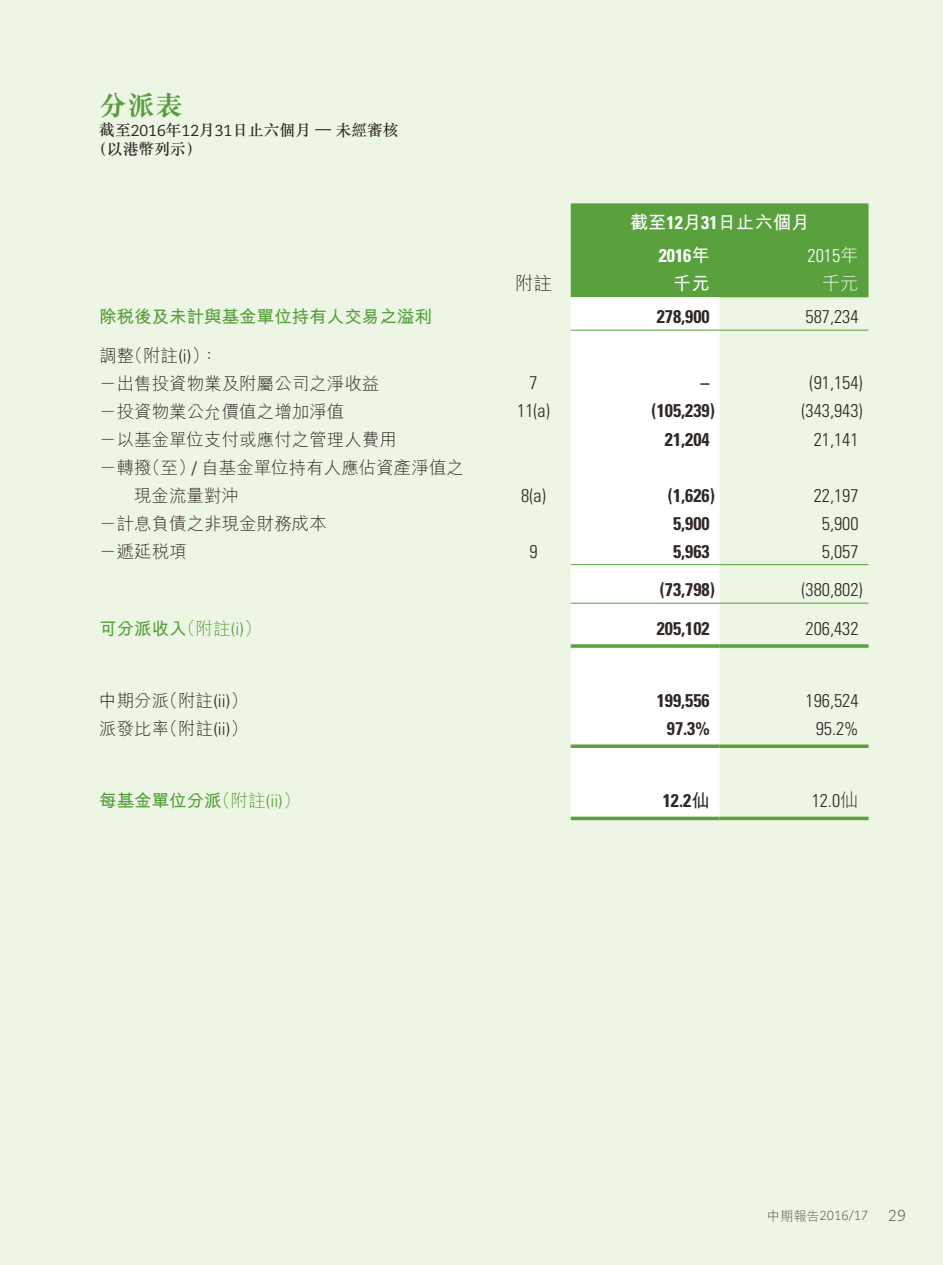
<style>
.page{position:relative;width:943px;height:1265px;background:#fff}
.page>*{position:absolute;margin:0;border:0;box-sizing:border-box;transform-origin:0 0}
.t1{font:28px "M Sung HK Bold E Ten B5 H";color:#579e3a}
.t2{font:300 condensed 18.38px "Univers LT Std";color:#2f2825}
.t3{font:700 condensed 18.38px "Univers LT Std";color:#2f2825}
.t4{font:18.38px "M Hei HK Bold E Ten B5 H";color:#fff}
.t5{font:700 condensed 18.38px "Univers LT Std";color:#fff}
.t6{font:300 condensed 18.38px "Univers LT Std";color:#fff}
.t7{font:18.38px "M Hei HK Light E Ten B5 H";color:#2f2825}
.t8{font:18.38px "M Hei HK Light E Ten B5 H";color:#fff}
.t9{font:17.5px/28px "M Hei HK Light E Ten B5 H";color:#2f2825}
.t10{font:17.5px "M Hei HK Bold E Ten B5 H";color:#579e3a}
.t11{font:15.75px/18.9px "M Sung HK Medium E Ten B5 H";color:#2f2825}
.t12{font:300 15.75px "Caecilia LT Std";color:#595857}
.t13{font:300 13.12px "Caecilia LT Std";color:#595857}
.s1{font-family:"Caecilia LT Std"}
.s2{font-family:"Univers LT Std";font-weight:700;font-stretch:condensed}
.s3{font-family:"M Hei HK Bold E Ten B5 H";font-weight:400;font-stretch:normal}
.s4{font-family:"M Hei HK Light E Ten B5 H";font-weight:400;font-stretch:normal}
.s5{font-family:"Univers LT Std";font-weight:300}
.s6{font-family:"M Hei HK Light E Ten B5 H"}
.s7{font-family:"M Hei HK Light E Ten B5 H";font-weight:400}
</style>
<div class="page">
<div style="left:0;top:0;width:942px;height:1265px;background:#edf5e5"></div>
<div style="left:570px;top:203px;width:298px;height:94px;background:#59a13c"></div>
<div style="left:571px;top:298px;width:148px;height:519px;background:#fff"></div>
<hr style="left:570px;top:330px;width:149px;height:1px;background:#59a13c">
<hr style="left:719px;top:330px;width:149px;height:1px;background:#59a13c">
<hr style="left:570px;top:564px;width:149px;height:1px;background:#59a13c">
<hr style="left:719px;top:564px;width:149px;height:1px;background:#59a13c">
<hr style="left:570px;top:603px;width:149px;height:1px;background:#59a13c">
<hr style="left:719px;top:603px;width:149px;height:1px;background:#59a13c">
<svg style="left:570px;top:644px;width:149px;height:4px"></svg>
<svg style="left:719px;top:644px;width:149px;height:4px"></svg>
<svg style="left:570px;top:744px;width:149px;height:4px"></svg>
<svg style="left:719px;top:744px;width:149px;height:4px"></svg>
<hr style="left:570px;top:817px;width:149px;height:3px;background:#59a13c">
<hr style="left:719px;top:817px;width:149px;height:3px;background:#59a13c">
<h1 class="t1" style="left:99px;top:94px;width:85px">分派表</h1>
<p class="t11" style="left:91px;top:123px;width:309px;text-indent:8px">截至<span class="s1">2016</span>年<span class="s1">12</span>月<span class="s1">31</span>日止六個月 <span class="s1">—</span> 未經審核（以港幣列示）</p>
<p class="t4" style="left:629px;top:215px;width:181px">截至<span class="s2">12</span>月<span class="s2">31</span>日止六個月</p>
<p class="t5" style="left:658px;top:245px;width:53px">2016<span class="s3">年</span></p>
<p class="t6" style="left:807px;top:245px;width:53px">2015<span class="s4">年</span></p>
<p class="t7" style="left:515px;top:276px;width:38px">附註</p>
<p class="t4" style="left:673px;top:276px;width:38px">千元</p>
<p class="t8" style="left:821px;top:276px;width:38px">千元</p>
<p class="t10" style="left:99px;top:310px;width:334px">除稅後及未計與基金單位持有人交易之溢利</p>
<p class="t3" style="left:656px;top:306px;width:55px">278,900</p>
<p class="t2" style="left:805px;top:306px;width:55px">587,234</p>
<p class="t9" style="left:99px;top:343px;width:281px">調整（附註<span class="s5">(i)</span>）：<br>－出售投資物業及附屬公司之淨收益</p>
<p class="t2" style="left:529px;top:372px;width:10px">7</p>
<p class="t3" style="left:700px;top:372px;width:11px">–</p>
<p class="t2" style="left:809px;top:372px;width:55px">(91,154)</p>
<p class="t9" style="left:99px;top:399px;width:246px">－投資物業公允價值之增加淨值</p>
<p class="t2" style="left:517px;top:400px;width:34px">11(a)</p>
<p class="t3" style="left:651px;top:400px;width:65px">(105,239)</p>
<p class="t2" style="left:801px;top:400px;width:63px">(343,943)</p>
<p class="t9" style="left:99px;top:427px;width:299px">－以基金單位支付或應付之管理人費用</p>
<p class="t3" style="left:664px;top:428px;width:46px">21,204</p>
<p class="t2" style="left:813px;top:428px;width:46px">21,141</p>
<p class="t9" style="left:134px;top:455px;width:331px;text-indent:-35px">－轉撥（至）<span class="s5">/</span> 自基金單位持有人應佔資產淨值之現金流量對沖</p>
<p class="t2" style="left:521px;top:484px;width:26px">8(a)</p>
<p class="t3" style="left:668px;top:484px;width:48px">(1,626)</p>
<p class="t2" style="left:813px;top:484px;width:46px">22,197</p>
<p class="t9" style="left:99px;top:511px;width:229px">－計息負債之非現金財務成本</p>
<p class="t3" style="left:673px;top:512px;width:38px">5,900</p>
<p class="t2" style="left:821px;top:512px;width:38px">5,900</p>
<p class="t9" style="left:99px;top:539px;width:89px">－遞延稅項</p>
<p class="t2" style="left:529px;top:540px;width:10px">9</p>
<p class="t3" style="left:673px;top:540px;width:38px">5,963</p>
<p class="t2" style="left:821px;top:540px;width:38px">5,057</p>
<p class="t3" style="left:659px;top:579px;width:57px">(73,798)</p>
<p class="t2" style="left:801px;top:579px;width:63px">(380,802)</p>
<p class="t10" style="left:99px;top:621px;width:164px">可分派收入<span class="s6">（附註</span><span class="s5">(i)</span><span class="s6">）</span></p>
<p class="t3" style="left:656px;top:617px;width:55px">205,102</p>
<p class="t2" style="left:805px;top:617px;width:55px">206,432</p>
<p class="t9" style="left:99px;top:689px;width:150px">中期分派（附註<span class="s5">(ii)</span>）</p>
<p class="t3" style="left:656px;top:690px;width:55px">199,556</p>
<p class="t2" style="left:805px;top:690px;width:55px">196,524</p>
<p class="t9" style="left:99px;top:717px;width:150px">派發比率（附註<span class="s5">(ii)</span>）</p>
<p class="t3" style="left:667px;top:718px;width:44px">97.3%</p>
<p class="t2" style="left:815px;top:718px;width:44px">95.2%</p>
<p class="t10" style="left:99px;top:794px;width:203px">每基金單位分派<span class="s6">（附註</span><span class="s5">(ii)</span><span class="s6">）</span></p>
<p class="t3" style="left:662px;top:790px;width:48px">12.2<span class="s3">仙</span></p>
<p class="t2" style="left:811px;top:790px;width:48px">12.0<span class="s4">仙</span></p>
<p class="t13" style="left:767px;top:1208px;width:103px"><span class="s7">中期報告</span>2016/17</p>
<p class="t12" style="left:888px;top:1207px;width:19px">29</p>
</div>
